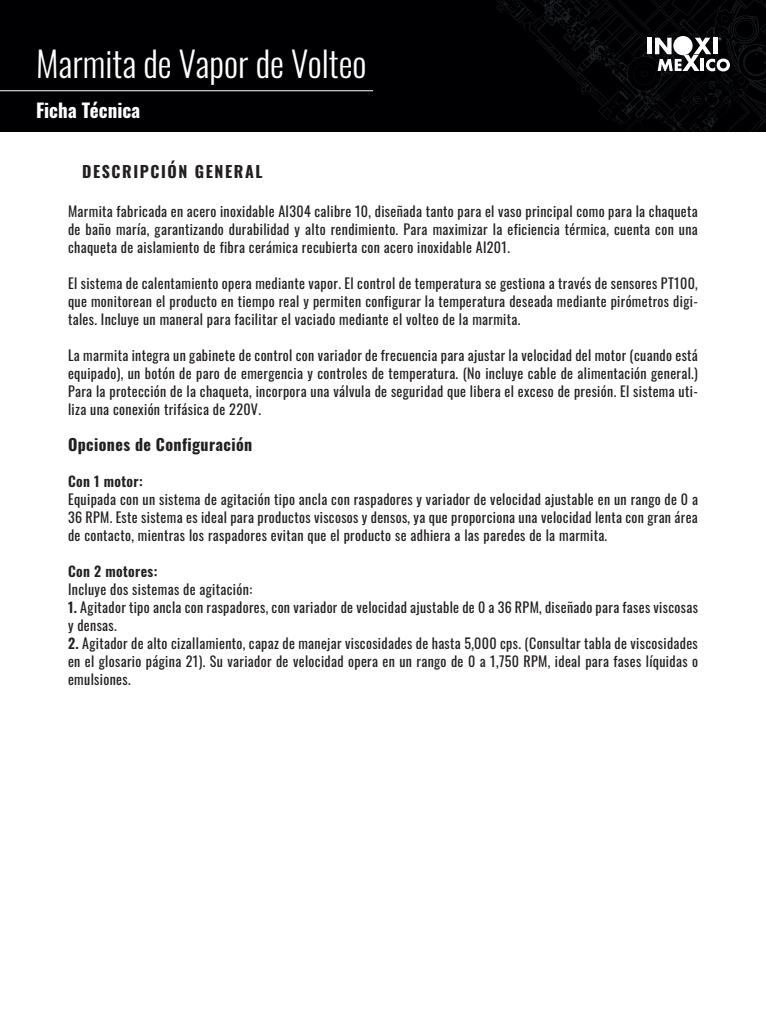
<style>
.page{position:relative;width:766px;height:1021px;background:#fff}
.page>*{position:absolute;margin:0;border:0;box-sizing:border-box;transform-origin:0 0}
.t1{font:300 35px "Oswald";color:#fff}
.t2{font:700 19px "Oswald";color:#fff}
.t3{font:700 16px "Oswald";letter-spacing:.025em;color:#231f20}
.t4{font:700 16px "Oswald";letter-spacing:.1em;color:#231f20}
.t5{font:14px/18px "Oswald";letter-spacing:.025em;color:#231f20;text-align:justify}
.t6{font:600 14px "Oswald";letter-spacing:.025em;color:#231f20}
.s1{font-weight:600}
</style>
<div class="page">
<div style="left:0;top:0;width:765px;height:132px;background:#000002"></div>
<svg style="left:496px;top:0;width:6px;height:13px"></svg>
<img style="left:507px;top:0;width:24px;height:19px">
<svg style="left:531px;top:0;width:235px;height:131px"></svg>
<hr style="left:0;top:90px;width:373px;height:1px;background:#fff">
<h1 class="t1" style="left:36px;top:32px;width:332px">Marmita de Vapor de Volteo</h1>
<h2 class="t2" style="left:36px;top:94px;width:106px">Ficha Técnica</h2>
<p class="t4" style="left:82px;top:157px;width:182px">DESCRIPCIÓN GENERAL</p>
<p class="t5" style="left:68px;top:200px;width:631px">Marmita fabricada en acero inoxidable AI304 calibre 10, diseñada tanto para el vaso principal como para la chaqueta de baño maría, garantizando durabilidad y alto rendimiento. Para maximizar la eficiencia térmica, cuenta con una chaqueta de aislamiento de fibra cerámica recubierta con acero inoxidable AI201.</p>
<p class="t5" style="left:68px;top:272px;width:631px">El sistema de calentamiento opera mediante vapor. El control de temperatura se gestiona a través de sensores PT100, que monitorean el producto en tiempo real y permiten configurar la temperatura deseada mediante pirómetros digi&shy;tales. Incluye un maneral para facilitar el vaciado mediante el volteo de la marmita.</p>
<p class="t5" style="left:68px;top:344px;width:631px">La marmita integra un gabinete de control con variador de frecuencia para ajustar la velocidad del motor (cuando está equipado), un botón de paro de emergencia y controles de temperatura. (No incluye cable de alimentación general.)<br>Para la protección de la chaqueta, incorpora una válvula de seguridad que libera el exceso de presión. El sistema uti&shy;liza una conexión trifásica de 220V.</p>
<p class="t3" style="left:68px;top:430px;width:186px">Opciones de Configuración</p>
<p class="t6" style="left:68px;top:468px;width:76px">Con 1 motor:</p>
<p class="t5" style="left:68px;top:488px;width:631px">Equipada con un sistema de agitación tipo ancla con raspadores y variador de velocidad ajustable en un rango de 0 a 36 RPM. Este sistema es ideal para productos viscosos y densos, ya que proporciona una velocidad lenta con gran área de contacto, mientras los raspadores evitan que el producto se adhiera a las paredes de la marmita.</p>
<p class="t6" style="left:68px;top:558px;width:91px">Con 2 motores:</p>
<p class="t5" style="left:68px;top:578px;width:185px">Incluye dos sistemas de agitación:</p>
<p class="t5" style="left:68px;top:596px;width:631px"><span class="s1">1.</span> Agitador tipo ancla con raspadores, con variador de velocidad ajustable de 0 a 36 RPM, diseñado para fases viscosas y densas.</p>
<p class="t5" style="left:68px;top:632px;width:631px"><span class="s1">2.</span> Agitador de alto cizallamiento, capaz de manejar viscosidades de hasta 5,000 cps. (Consultar tabla de viscosidades en el glosario página 21). Su variador de velocidad opera en un rango de 0 a 1,750 RPM, ideal para fases líquidas o emulsiones.</p>
</div>
